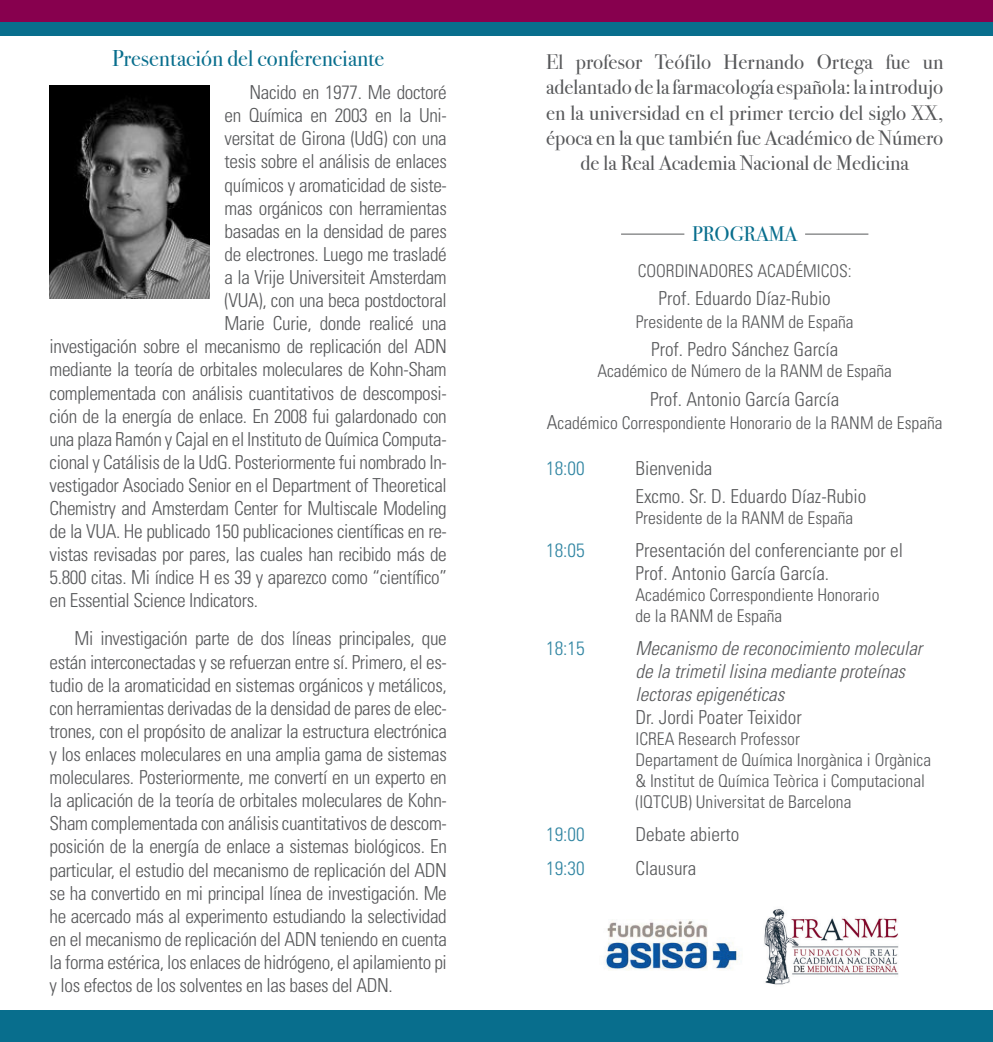
<style>
.page{position:relative;width:993px;height:1042px;background:#fff}
.page>*{position:absolute;margin:0;border:0;box-sizing:border-box;transform-origin:0 0}
.t1{font:22.75px "Bodoni Svty Two ITCTT Book";color:#086e8d}
.t2{font:21px/25.2px "Bodoni Svty Two ITCTT Book";color:#57585a;text-align:center}
.t3{font:21px "Bodoni Svty Two ITCTT Book";color:#086e8d}
.PRESENTACIONS{font:300 condensed 19.25px/23.1px "Univers LT Std";letter-spacing:-.02em;color:#57585a;text-align:justify}
.PRESENTACIONS-2{font:300 condensed 19.25px/23.1px "Univers LT Std";color:#57585a}
.t4{font:italic 300 condensed 19.25px/23.1px "Univers LT Std";color:#57585a}
.t5{font:300 condensed 19.25px "Univers LT Std";color:#3085a2}
.t6{font:300 condensed 17.5px/21px "Univers LT Std";color:#57585a}
.s1{font-size:19.25px}
</style>
<div class="page">
<hr style="left:621px;top:234px;width:63px;height:1px;background:#57585a">
<hr style="left:804px;top:234px;width:64px;height:1px;background:#57585a">
<div style="left:0;top:0;width:992px;height:23px;background:#87004e"></div>
<div style="left:0;top:22px;width:992px;height:13px;background:#086e8d"></div>
<div style="left:0;top:1011px;width:992px;height:31px;background:#086e8d"></div>
<img style="left:50px;top:85px;width:160px;height:214px">
<img style="left:605px;top:919px;width:135px;height:51px">
<img style="left:764px;top:909px;width:135px;height:76px">
<p class="t1" style="left:112px;top:45px;width:274px">Presentación del conferenciante</p>
<p class="t2" style="left:546px;top:50px;width:398px">El profesor Teófilo Hernando Ortega fue un adelantado de la farmacología española: la introdujo en la universidad en el primer tercio del siglo XX, época en la que también fue Académico de Número de la Real Academia Nacional de Medicina</p>
<p class="PRESENTACIONS" style="left:249px;top:81px;width:199px">Nacido en 1977. Me doctoré</p>
<p class="PRESENTACIONS" style="left:224px;top:104px;width:223px">en Química en 2003 en la Uni-</p>
<p class="PRESENTACIONS" style="left:224px;top:127px;width:223px">versitat de Girona (UdG) con una</p>
<p class="PRESENTACIONS" style="left:224px;top:150px;width:223px">tesis sobre el análisis de enlaces</p>
<p class="PRESENTACIONS" style="left:224px;top:173px;width:223px">químicos y aromaticidad de siste-</p>
<p class="PRESENTACIONS" style="left:224px;top:196px;width:224px">mas orgánicos con herramientas</p>
<p class="PRESENTACIONS" style="left:224px;top:219px;width:224px">basadas en la densidad de pares</p>
<p class="PRESENTACIONS" style="left:224px;top:243px;width:224px">de electrones. Luego me trasladé</p>
<p class="PRESENTACIONS" style="left:224px;top:266px;width:223px">a la Vrije Universiteit Amsterdam</p>
<p class="PRESENTACIONS" style="left:224px;top:289px;width:224px">(VUA), con una beca postdoctoral</p>
<p class="PRESENTACIONS" style="left:224px;top:312px;width:223px">Marie Curie, donde realicé una</p>
<p class="PRESENTACIONS" style="left:50px;top:335px;width:398px">investigación sobre el mecanismo de replicación del ADN</p>
<p class="PRESENTACIONS" style="left:50px;top:358px;width:398px">mediante la teoría de orbitales moleculares de Kohn-Sham</p>
<p class="PRESENTACIONS" style="left:50px;top:381px;width:398px">complementada con análisis cuantitativos de descomposi-</p>
<p class="PRESENTACIONS" style="left:50px;top:404px;width:398px">ción de la energía de enlace. En 2008 fui galardonado con</p>
<p class="PRESENTACIONS" style="left:50px;top:427px;width:398px">una plaza Ramón y Cajal en el Instituto de Química Computa-</p>
<p class="PRESENTACIONS" style="left:50px;top:450px;width:398px">cional y Catálisis de la UdG. Posteriormente fui nombrado In-</p>
<p class="PRESENTACIONS" style="left:50px;top:474px;width:398px">vestigador Asociado Senior en el Department of Theoretical</p>
<p class="PRESENTACIONS" style="left:50px;top:497px;width:398px">Chemistry and Amsterdam Center for Multiscale Modeling</p>
<p class="PRESENTACIONS" style="left:50px;top:520px;width:398px">de la VUA. He publicado 150 publicaciones científicas en re-</p>
<p class="PRESENTACIONS" style="left:50px;top:543px;width:398px">vistas revisadas por pares, las cuales han recibido más de</p>
<p class="PRESENTACIONS" style="left:50px;top:566px;width:398px">5.800 citas. Mi índice H es 39 y aparezco como “científico”</p>
<p class="PRESENTACIONS" style="left:50px;top:589px;width:210px">en Essential Science Indicators.</p>
<p class="PRESENTACIONS" style="left:50px;top:627px;width:398px;text-indent:25px">Mi investigación parte de dos líneas principales, que están interconectadas y se refuerzan entre sí. Primero, el es&shy;tudio de la aromaticidad en sistemas orgánicos y metálicos, con herramientas derivadas de la densidad de pares de elec&shy;trones, con el propósito de analizar la estructura electrónica y los enlaces moleculares en una amplia gama de sistemas moleculares. Posteriormente, me convertí en un experto en la aplicación de la teoría de orbitales moleculares de Kohn-Sham complementada con análisis cuantitativos de descom&shy;posición de la energía de enlace a sistemas biológicos. En particular, el estudio del mecanismo de replicación del ADN se ha convertido en mi principal línea de investigación. Me he acercado más al experimento estudiando la selectividad en el mecanismo de replicación del ADN teniendo en cuenta la forma estérica, los enlaces de hidrógeno, el apilamiento pi y los efectos de los solventes en las bases del ADN.</p>
<p class="t3" style="left:692px;top:222px;width:107px">PROGRAMA</p>
<p class="t6" style="left:637px;top:261px;width:215px">COORDINADORES ACADÉMICOS:</p>
<p class="PRESENTACIONS-2" style="left:658px;top:287px;width:174px">Prof. Eduardo Díaz-Rubio</p>
<p class="t6" style="left:635px;top:312px;width:219px">Presidente de la RANM de España</p>
<p class="PRESENTACIONS-2" style="left:651px;top:338px;width:189px">Prof. Pedro Sánchez García</p>
<p class="t6" style="left:597px;top:361px;width:296px">Académico de Número de la RANM de España</p>
<p class="PRESENTACIONS-2" style="left:649px;top:387px;width:191px">Prof. Antonio García García</p>
<p class="t6" style="left:546px;top:412px;width:397px"><span class="s1">A</span>cadémico Correspondiente Honorario de la RANM de España</p>
<p class="t5" style="left:546px;top:456px;width:40px">18:00</p>
<p class="PRESENTACIONS-2" style="left:635px;top:456px;width:78px">Bienvenida</p>
<p class="PRESENTACIONS-2" style="left:635px;top:484px;width:232px">Excmo. Sr. D. Eduardo Díaz-Rubio</p>
<p class="t6" style="left:635px;top:507px;width:219px">Presidente de la RANM de España</p>
<p class="t5" style="left:546px;top:538px;width:40px">18:05</p>
<p class="PRESENTACIONS-2" style="left:635px;top:539px;width:269px">Presentación del conferenciante por el<br>Prof. Antonio García García.</p>
<p class="t6" style="left:635px;top:584px;width:245px">Académico Correspondiente Honorario de la RANM de España</p>
<p class="t5" style="left:546px;top:637px;width:40px">18:15</p>
<p class="t4" style="left:635px;top:637px;width:288px">Mecanismo de reconocimiento molecular de la trimetil lisina mediante proteínas lectoras epigenéticas</p>
<p class="PRESENTACIONS-2" style="left:635px;top:706px;width:168px">Dr. Jordi Poater Teixidor</p>
<p class="t6" style="left:635px;top:729px;width:166px">ICREA Research Professor</p>
<p class="t6" style="left:635px;top:750px;width:297px">Departament de Química Inorgànica i Orgànica &amp; Institut de Química Teòrica i Computacional (IQTCUB) Universitat de Barcelona</p>
<p class="t5" style="left:546px;top:823px;width:40px">19:00</p>
<p class="PRESENTACIONS-2" style="left:635px;top:823px;width:105px">Debate abierto</p>
<p class="t5" style="left:546px;top:856px;width:40px">19:30</p>
<p class="PRESENTACIONS-2" style="left:635px;top:856px;width:62px">Clausura</p>
</div>
